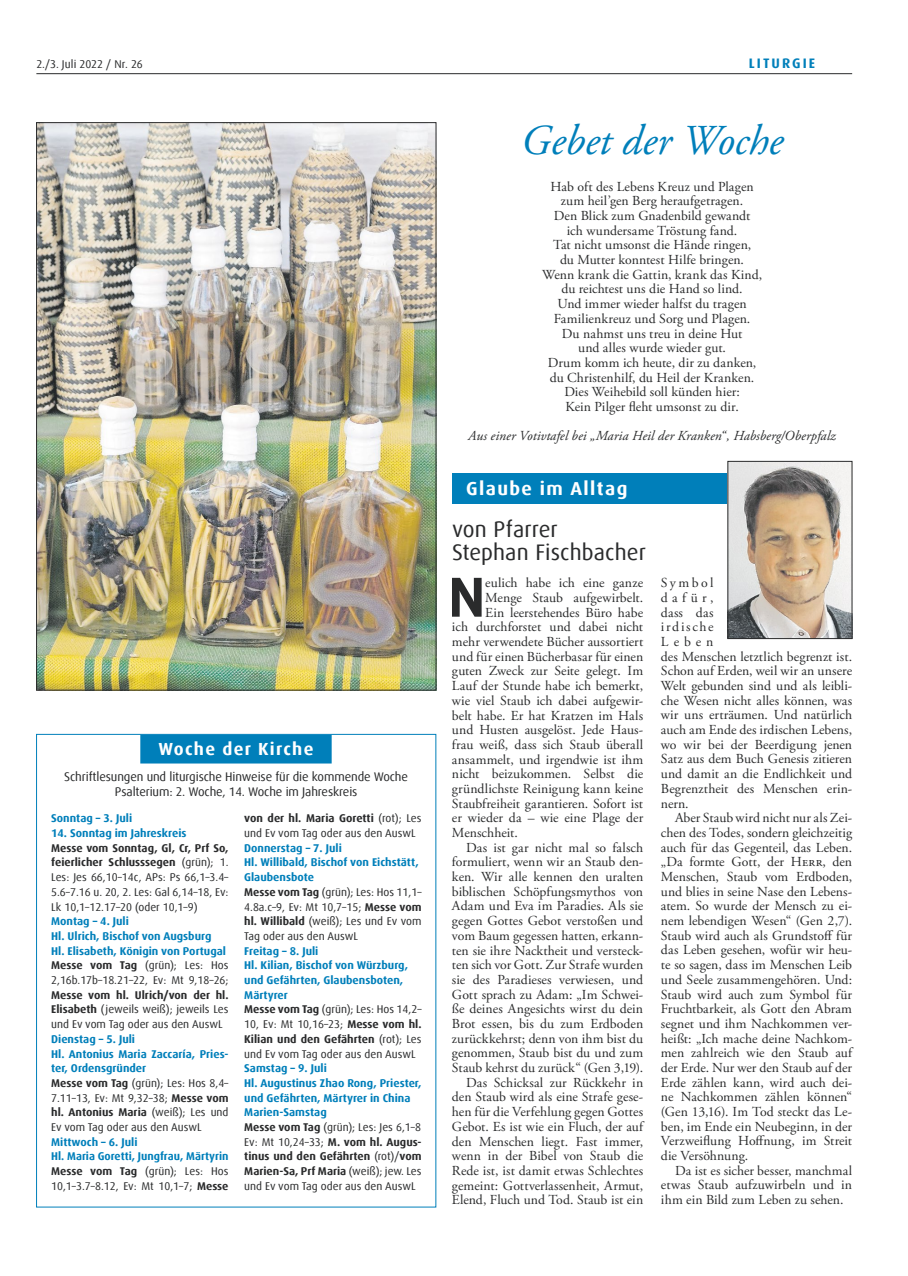
<style>
.page{position:relative;width:908px;height:1276px;background:#fff}
.page>*{position:absolute;margin:0;border:0;box-sizing:border-box;transform-origin:0 0}
.t1{font:700 56.5px "Dax Offc Pro";color:#2a2b2c}
.t2{font:italic 42.5px "Adobe Garamond Pro";letter-spacing:-.005em;color:#007fba}
.t3{font:22.5px/23.8px "Dax Offc Pro";letter-spacing:.005em;color:#2a2b2c}
.t4{font:700 18.75px "Dax Offc Pro";letter-spacing:.075em;color:#fff}
.t5{font:700 17.5px "Dax Offc Pro";letter-spacing:.075em;color:#fff}
.t6{font:13.75px/14.6px "Adobe Garamond Pro";letter-spacing:.005em;color:#2a2b2c;text-align:justify}
.t7{font:italic 13.75px "Adobe Garamond Pro";color:#2a2b2c}
.t8{font:700 13.75px "Dax Offc Pro";letter-spacing:.15em;color:#007fba}
.t9{font:12.5px/14.8px "Dax Offc Pro";letter-spacing:-.01em;color:#2a2b2c;text-align:center}
.t10{font:700 11.25px/14.8px "Dax Offc Pro";color:#007fba}
.t11{font:11.25px/14.8px "Dax Offc Pro";color:#2a2b2c}
.s1{font-weight:700}
.s2{color:#2a2b2c}
.s3{font-weight:400;color:#2a2b2c}
.s4{font-weight:700;color:#007fba}
</style>
<div class="page">
<hr style="left:36px;top:73px;width:815px;height:1px;background:#2a2b2c">
<div style="left:452px;top:473px;width:398px;height:31px;background:#007fba"></div>
<img style="left:729px;top:463px;width:120px;height:174px">
<div style="left:727px;top:461px;width:124px;height:178px;border:1px solid #2a2b2c"></div>
<div style="left:140px;top:735px;width:191px;height:28px;background:#007fba"></div>
<img style="left:38px;top:124px;width:396px;height:564px">
<p class="t11" style="left:36px;top:57px;width:108px">2./3. Juli 2022 / Nr. 26</p>
<p class="t8" style="left:748px;top:55px;width:68px">LITURGIE</p>
<p class="t5" style="left:158px;top:737px;width:156px">Woche der Kirche</p>
<p class="t9" style="left:64px;top:769px;width:345px">Schriftlesungen und liturgische Hinweise für die kommende Woche<br>Psalterium: 2. Woche, 14. Woche im Jahreskreis</p>
<p class="t10" style="left:51px;top:811px;width:82px">Sonntag – 3. Juli</p>
<p class="t10" style="left:51px;top:826px;width:137px">14. Sonntag im Jahreskreis</p>
<p class="t11" style="left:51px;top:840px;width:179px;text-align:justify"><span class="s1">Messe vom Sonntag, Gl, Cr, Prf So, feierlicher Schlusssegen</span> (grün); 1.<br>Les: Jes 66,10–14c, APs: Ps 66,1–3.4– 5.6–7.16 u. 20, 2. Les: Gal 6,14–18, Ev:<br>Lk 10,1–12.17–20 (oder 10,1–9)</p>
<p class="t10" style="left:51px;top:914px;width:179px">Montag – 4. Juli<br>Hl. Ulrich, Bischof von Augsburg<br>Hl. Elisabeth, Königin von Portugal<br><span class="s2">Messe vom Tag</span> <span class="s3">(grün); Les: Hos<br>2,16b.17b–18.21–22, Ev: Mt 9,18–26;</span></p>
<p class="t11" style="left:51px;top:987px;width:179px;text-align:justify"><span class="s1">Messe vom hl. Ulrich/von der hl.<br>Elisabeth</span> (jeweils weiß); jeweils Les und Ev vom Tag oder aus den AuswL</p>
<p class="t11" style="left:51px;top:1031px;width:179px"><span class="s4">Dienstag – 5. Juli<br>Hl. Antonius Maria Zaccaría, Pries&shy;ter, Ordensgründer<br></span><span class="s1">Messe vom Tag</span> (grün); Les: Hos 8,4–<br>7.11–13, Ev: Mt 9,32–38; <span class="s1">Messe vom hl. Antonius Maria</span> (weiß); Les und<br>Ev vom Tag oder aus den AuswL</p>
<p class="t10" style="left:51px;top:1134px;width:179px">Mittwoch – 6. Juli<br>Hl. Maria Goretti, Jungfrau, Märtyrin<br><span class="s2">Messe vom Tag</span> <span class="s3">(grün); Les: Hos<br>10,1–3.7–8.12, Ev: Mt 10,1–7;</span> <span class="s2">Messe</span></p>
<p class="t11" style="left:244px;top:811px;width:179px"><span class="s1">von der hl. Maria Goretti</span> (rot); Les und Ev vom Tag oder aus den AuswL</p>
<p class="t11" style="left:244px;top:840px;width:179px"><span class="s4">Donnerstag – 7. Juli<br>Hl. Willibald, Bischof von Eichstätt,<br>Glaubensbote<br></span><span class="s1">Messe vom Tag</span> (grün); Les: Hos 11,1–<br>4.8a.c–9, Ev: Mt 10,7–15; <span class="s1">Messe vom hl. Willibald</span> (weiß); Les und Ev vom<br>Tag oder aus den AuswL</p>
<p class="t10" style="left:244px;top:943px;width:179px">Freitag – 8. Juli<br>Hl. Kilian, Bischof von Würzburg, und Gefährten, Glaubensboten,<br>Märtyrer<br><span class="s2">Messe vom Tag</span> <span class="s3">(grün); Les: Hos 14,2–<br>10, Ev: Mt 10,16–23;</span> <span class="s2">Messe vom hl.<br>Kilian und den Gefährten</span> <span class="s3">(rot); Les und Ev vom Tag oder aus den AuswL</span></p>
<p class="t10" style="left:244px;top:1061px;width:179px">Samstag – 9. Juli<br>Hl. Augustinus Zhao Rong, Priester, und Gefährten, Märtyrer in China<br>Marien-Samstag<br><span class="s2">Messe vom Tag</span> <span class="s3">(grün); Les: Jes 6,1–8<br>Ev: Mt 10,24–33;</span> <span class="s2">M. vom hl. Augus&shy;tinus und den Gefährten</span> <span class="s3">(rot)/</span><span class="s2">vom<br>Marien-Sa, Prf Maria</span> <span class="s3">(weiß); jew. Les und Ev vom Tag oder aus den AuswL</span></p>
<h2 class="t2" style="left:520px;top:115px;width:263px">Gebet der Woche</h2>
<p class="t6" style="left:541px;top:179px;width:221px;text-align:center">Hab oft des Lebens Kreuz und Plagen zum heil’gen Berg heraufgetragen.<br>Den Blick zum Gnadenbild gewandt<br>ich wundersame Tröstung fand.<br>Tat nicht umsonst die Hände ringen,<br>du Mutter konntest Hilfe bringen.<br>Wenn krank die Gattin, krank das Kind, du reichtest uns die Hand so lind.<br>Und immer wieder halfst du tragen Familienkreuz und Sorg und Plagen.<br>Du nahmst uns treu in deine Hut<br>und alles wurde wieder gut.<br>Drum komm ich heute, dir zu danken, du Christenhilf, du Heil der Kranken.<br>Dies Weihebild soll künden hier:<br>Kein Pilger fleht umsonst zu dir.</p>
<p class="t7" style="left:468px;top:428px;width:369px">Aus einer Votivtafel bei „Maria Heil der Kranken“, Habsberg/Oberpfalz</p>
<h3 class="t4" style="left:466px;top:476px;width:163px">Glaube im Alltag</h3>
<h3 class="t3" style="left:452px;top:517px;width:195px">von Pfarrer<br>Stephan Fischbacher</h3>
<h1 class="t1" style="left:448px;top:560px;width:38px">N</h1>
<p class="t6" style="left:485px;top:576px;width:159px">eulich habe ich eine ganze</p>
<p class="t6" style="left:485px;top:591px;width:159px">Menge Staub aufgewirbelt.</p>
<p class="t6" style="left:485px;top:605px;width:159px">Ein leerstehendes Büro habe</p>
<p class="t6" style="left:452px;top:620px;width:193px">ich durchforstet und dabei nicht</p>
<p class="t6" style="left:452px;top:635px;width:193px">mehr verwendete Bücher aussortiert</p>
<p class="t6" style="left:452px;top:649px;width:193px">und für einen Bücherbasar für einen</p>
<p class="t6" style="left:452px;top:664px;width:193px">guten Zweck zur Seite gelegt. Im</p>
<p class="t6" style="left:452px;top:679px;width:193px">Lauf der Stunde habe ich bemerkt,</p>
<p class="t6" style="left:452px;top:693px;width:193px">wie viel Staub ich dabei aufgewir-</p>
<p class="t6" style="left:452px;top:708px;width:192px">belt habe. Er hat Kratzen im Hals</p>
<p class="t6" style="left:452px;top:723px;width:193px">und Husten ausgelöst. Jede Haus-</p>
<p class="t6" style="left:452px;top:737px;width:192px">frau weiß, dass sich Staub überall</p>
<p class="t6" style="left:452px;top:752px;width:193px">ansammelt, und irgendwie ist ihm</p>
<p class="t6" style="left:452px;top:767px;width:193px">nicht beizukommen. Selbst die</p>
<p class="t6" style="left:452px;top:782px;width:193px">gründlichste Reinigung kann keine</p>
<p class="t6" style="left:452px;top:796px;width:193px">Staubfreiheit garantieren. Sofort ist</p>
<p class="t6" style="left:452px;top:811px;width:193px">er wieder da – wie eine Plage der</p>
<p class="t6" style="left:452px;top:826px;width:67px">Menschheit.</p>
<p class="t6" style="left:466px;top:840px;width:178px">Das ist gar nicht mal so falsch</p>
<p class="t6" style="left:452px;top:855px;width:193px">formuliert, wenn wir an Staub den-</p>
<p class="t6" style="left:452px;top:870px;width:193px">ken. Wir alle kennen den uralten</p>
<p class="t6" style="left:452px;top:884px;width:193px">biblischen Schöpfungsmythos von</p>
<p class="t6" style="left:452px;top:899px;width:193px">Adam und Eva im Paradies. Als sie</p>
<p class="t6" style="left:452px;top:914px;width:193px">gegen Gottes Gebot verstoßen und</p>
<p class="t6" style="left:452px;top:928px;width:193px">vom Baum gegessen hatten, erkann-</p>
<p class="t6" style="left:452px;top:943px;width:193px">ten sie ihre Nacktheit und versteck-</p>
<p class="t6" style="left:452px;top:958px;width:193px">ten sich vor Gott. Zur Strafe wurden</p>
<p class="t6" style="left:452px;top:972px;width:193px">sie des Paradieses verwiesen, und</p>
<p class="t6" style="left:452px;top:987px;width:193px">Gott sprach zu Adam: „Im Schwei-</p>
<p class="t6" style="left:452px;top:1002px;width:193px">ße deines Angesichts wirst du dein</p>
<p class="t6" style="left:452px;top:1016px;width:193px">Brot essen, bis du zum Erdboden</p>
<p class="t6" style="left:452px;top:1031px;width:193px">zurückkehrst; denn von ihm bist du</p>
<p class="t6" style="left:452px;top:1046px;width:193px">genommen, Staub bist du und zum</p>
<p class="t6" style="left:452px;top:1061px;width:193px">Staub kehrst du zurück“ (Gen 3,19).</p>
<p class="t6" style="left:466px;top:1075px;width:178px">Das Schicksal zur Rückkehr in</p>
<p class="t6" style="left:452px;top:1090px;width:193px">den Staub wird als eine Strafe gese-</p>
<p class="t6" style="left:452px;top:1105px;width:193px">hen für die Verfehlung gegen Gottes</p>
<p class="t6" style="left:452px;top:1119px;width:193px">Gebot. Es ist wie ein Fluch, der auf</p>
<p class="t6" style="left:452px;top:1134px;width:193px">den Menschen liegt. Fast immer,</p>
<p class="t6" style="left:452px;top:1149px;width:193px">wenn in der Bibel von Staub die</p>
<p class="t6" style="left:452px;top:1163px;width:193px">Rede ist, ist damit etwas Schlechtes</p>
<p class="t6" style="left:452px;top:1178px;width:193px">gemeint: Gottverlassenheit, Armut,</p>
<p class="t6" style="left:452px;top:1193px;width:193px">Elend, Fluch und Tod. Staub ist ein</p>
<p class="t6" style="left:660px;top:576px;width:193px;text-align:left">Symbol<br>dafür,<br>dass das<br>irdische<br>Leben<br>des Menschen letztlich begrenzt ist.<br>Schon auf Erden, weil wir an unsere<br>Welt gebunden sind und als leibli&shy;che Wesen nicht alles können, was wir uns erträumen. Und natürlich auch am Ende des irdischen Lebens, wo wir bei der Beerdigung jenen<br>Satz aus dem Buch Genesis zitieren und damit an die Endlichkeit und<br>Begrenztheit des Menschen erin&shy;nern.</p>
<p class="t6" style="left:660px;top:811px;width:193px;text-indent:14px">Aber Staub wird nicht nur als Zei&shy;chen des Todes, sondern gleichzeitig auch für das Gegenteil, das Leben. „Da formte Gott, der Herr, den Menschen, Staub vom Erdboden, und blies in seine Nase den Lebens&shy;atem. So wurde der Mensch zu ei&shy;nem lebendigen Wesen“ (Gen 2,7).<br>Staub wird auch als Grundstoff für das Leben gesehen, wofür wir heu&shy;te so sagen, dass im Menschen Leib und Seele zusammengehören. Und:<br>Staub wird auch zum Symbol für Fruchtbarkeit, als Gott den Abram segnet und ihm Nachkommen ver&shy;heißt: „Ich mache deine Nachkom&shy;men zahlreich wie den Staub auf der Erde. Nur wer den Staub auf der Erde zählen kann, wird auch dei&shy;ne Nachkommen zählen können“ (Gen 13,16). Im Tod steckt das Le&shy;ben, im Ende ein Neubeginn, in der Verzweiflung Hoffnung, im Streit die Versöhnung.</p>
<p class="t6" style="left:660px;top:1163px;width:193px;text-indent:14px">Da ist es sicher besser, manchmal etwas Staub aufzuwirbeln und in ihm ein Bild zum Leben zu sehen.</p>
</div>
